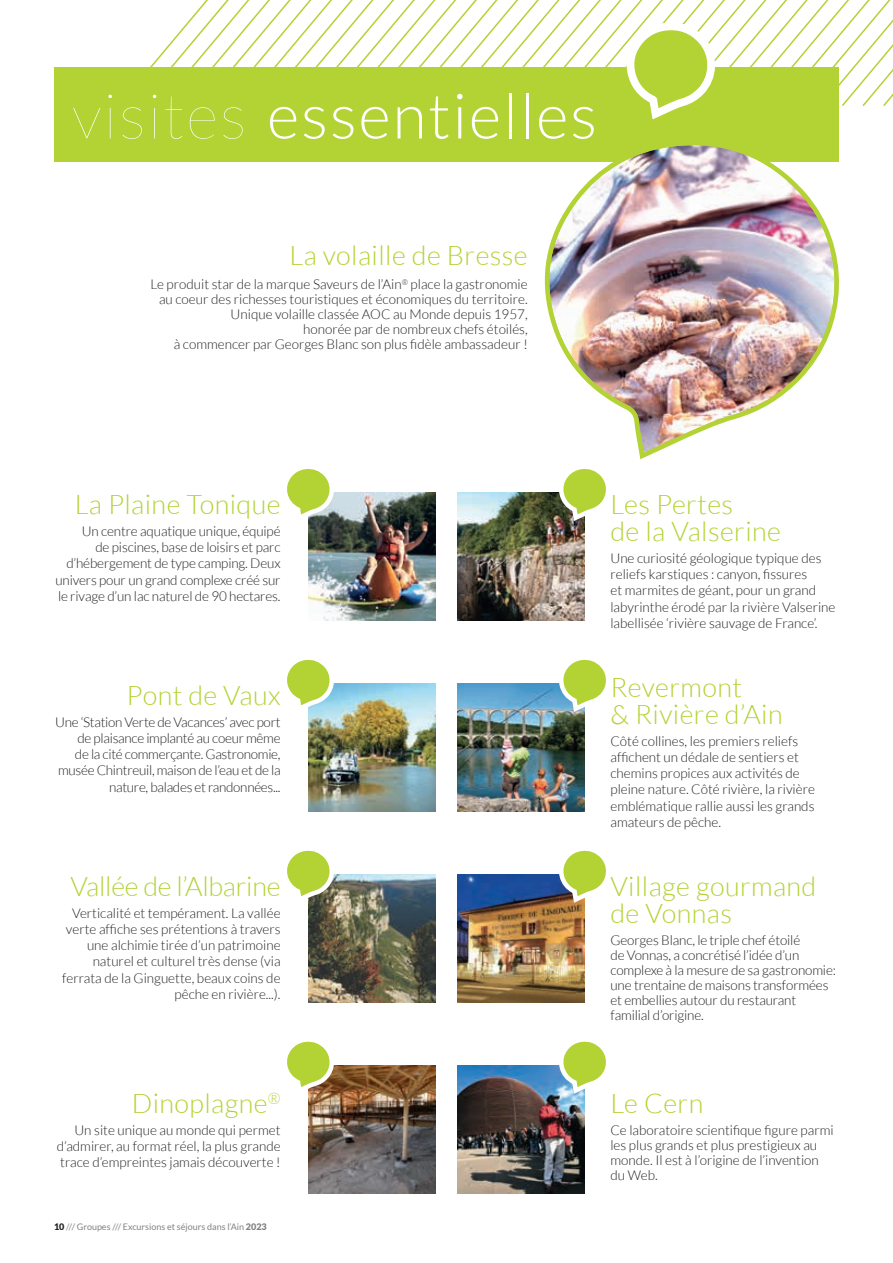
<style>
.page{position:relative;width:893px;height:1263px;background:#fff}
.page>*{position:absolute;margin:0;border:0;box-sizing:border-box;transform-origin:0 0}
.t1{font:300 62.55px "Lato";letter-spacing:.03em;color:#fff}
.t2{font:300 27px/27px "Lato";letter-spacing:.015em;color:#b3d234}
.t3{font:300 27px "Lato";letter-spacing:-.01em;color:#b3d234}
.t4{font:300 13.5px/16.2px "Lato";color:#231f20}
.t5{font:300 13.5px/16.2px "Lato";letter-spacing:-.02em;color:#231f20;text-align:right}
.t6{font:9px "Lato";color:#808285}
.s1{font-weight:100}
.s2{font-weight:900;color:#231f20}
.s3{font-weight:900}
</style>
<div class="page">
<img style="left:308px;top:493px;width:128px;height:127px">
<img style="left:308px;top:684px;width:128px;height:127px">
<img style="left:308px;top:874px;width:128px;height:128px">
<img style="left:308px;top:1065px;width:128px;height:128px">
<img style="left:457px;top:493px;width:128px;height:127px">
<img style="left:457px;top:684px;width:128px;height:127px">
<img style="left:457px;top:874px;width:128px;height:128px">
<img style="left:457px;top:1065px;width:128px;height:128px">
<svg style="left:287px;top:469px;width:53px;height:55px"></svg>
<svg style="left:555px;top:469px;width:51px;height:55px"></svg>
<svg style="left:287px;top:659px;width:53px;height:56px"></svg>
<svg style="left:555px;top:659px;width:51px;height:56px"></svg>
<svg style="left:287px;top:850px;width:53px;height:56px"></svg>
<svg style="left:555px;top:850px;width:51px;height:56px"></svg>
<svg style="left:287px;top:1041px;width:53px;height:56px"></svg>
<svg style="left:555px;top:1041px;width:51px;height:56px"></svg>
<div style="left:54px;top:67px;width:785px;height:95px;background:#b3d234"></div>
<svg style="left:150px;top:0;width:743px;height:120px"></svg>
<img style="left:544px;top:145px;width:295px;height:315px">
<h1 class="t1" style="left:72px;top:82px;width:526px"><span class="s1">visites</span> essentielles</h1>
<h2 class="t2" style="left:290px;top:242px;width:240px">La volaille de Bresse</h2>
<p class="t4" style="left:150px;top:277px;width:379px;line-height:15px;text-align:right">Le produit star de la marque Saveurs de l’Ain<sup>®</sup> place la gastronomie au coeur des richesses touristiques et économiques du territoire.<br>Unique volaille classée AOC au Monde depuis 1957,<br>honorée par de nombreux chefs étoilés,<br>à commencer par Georges Blanc son plus fidèle ambassadeur !</p>
<h2 class="t2" style="left:75px;top:491px;width:207px">La Plaine Tonique</h2>
<p class="t4" style="left:55px;top:523px;width:227px;text-align:right">Un centre aquatique unique, équipé<br>de piscines, base de loisirs et parc d’hébergement de type camping. Deux univers pour un grand complexe créé sur le rivage d’un lac naturel de 90 hectares.</p>
<h2 class="t2" style="left:127px;top:682px;width:155px">Pont de Vaux</h2>
<p class="t5" style="left:55px;top:714px;width:227px">Une ‘Station Verte de Vacances’ avec port de plaisance implanté au coeur même<br>de la cité commerçante. Gastronomie, musée Chintreuil, maison de l’eau et de la nature, balades et randonnées...</p>
<h2 class="t3" style="left:71px;top:872px;width:211px">Vallée de l’Albarine</h2>
<p class="t4" style="left:62px;top:905px;width:220px;text-align:right">Verticalité et tempérament. La vallée verte affiche ses prétentions à travers une alchimie tirée d’un patrimoine naturel et culturel très dense (via ferrata de la Ginguette, beaux coins de pêche en rivière...).</p>
<h2 class="t2" style="left:132px;top:1090px;width:150px">Dinoplagne<sup>®</sup></h2>
<p class="t4" style="left:57px;top:1122px;width:225px;text-align:justify;text-indent:18px">Un site unique au monde qui permet d’admirer, au format réel, la plus grande trace d’empreintes jamais découverte !</p>
<p class="t6" style="left:54px;top:1222px;width:214px"><span class="s2">10</span> /// Groupes /// Excursions et séjours dans l’Ain <span class="s3">2023</span></p>
<h2 class="t2" style="left:610px;top:491px;width:172px">Les Pertes<br>de la Valserine</h2>
<p class="t4" style="left:610px;top:550px;width:226px">Une curiosité géologique typique des reliefs karstiques : canyon, fissures<br>et marmites de géant, pour un grand labyrinthe érodé par la rivière Valserine labellisée ‘rivière sauvage de France’.</p>
<h2 class="t2" style="left:610px;top:674px;width:174px">Revermont<br>&amp; Rivière d’Ain</h2>
<p class="t4" style="left:610px;top:733px;width:206px">Côté collines, les premiers reliefs affichent un dédale de sentiers et chemins propices aux activités de pleine nature. Côté rivière, la rivière emblématique rallie aussi les grands amateurs de pêche.</p>
<h2 class="t2" style="left:610px;top:873px;width:207px">Village gourmand de Vonnas</h2>
<p class="t4" style="left:610px;top:932px;width:227px;line-height:15px">Georges Blanc, le triple chef étoilé<br>de Vonnas, a concrétisé l’idée d’un complexe à la mesure de sa gastronomie: une trentaine de maisons transformées et embellies autour du restaurant familial d’origine.</p>
<h2 class="t2" style="left:610px;top:1090px;width:94px">Le Cern</h2>
<p class="t4" style="left:610px;top:1122px;width:225px;line-height:15px">Ce laboratoire scientifique figure parmi les plus grands et plus prestigieux au monde. Il est à l’origine de l’invention du Web.</p>
</div>
